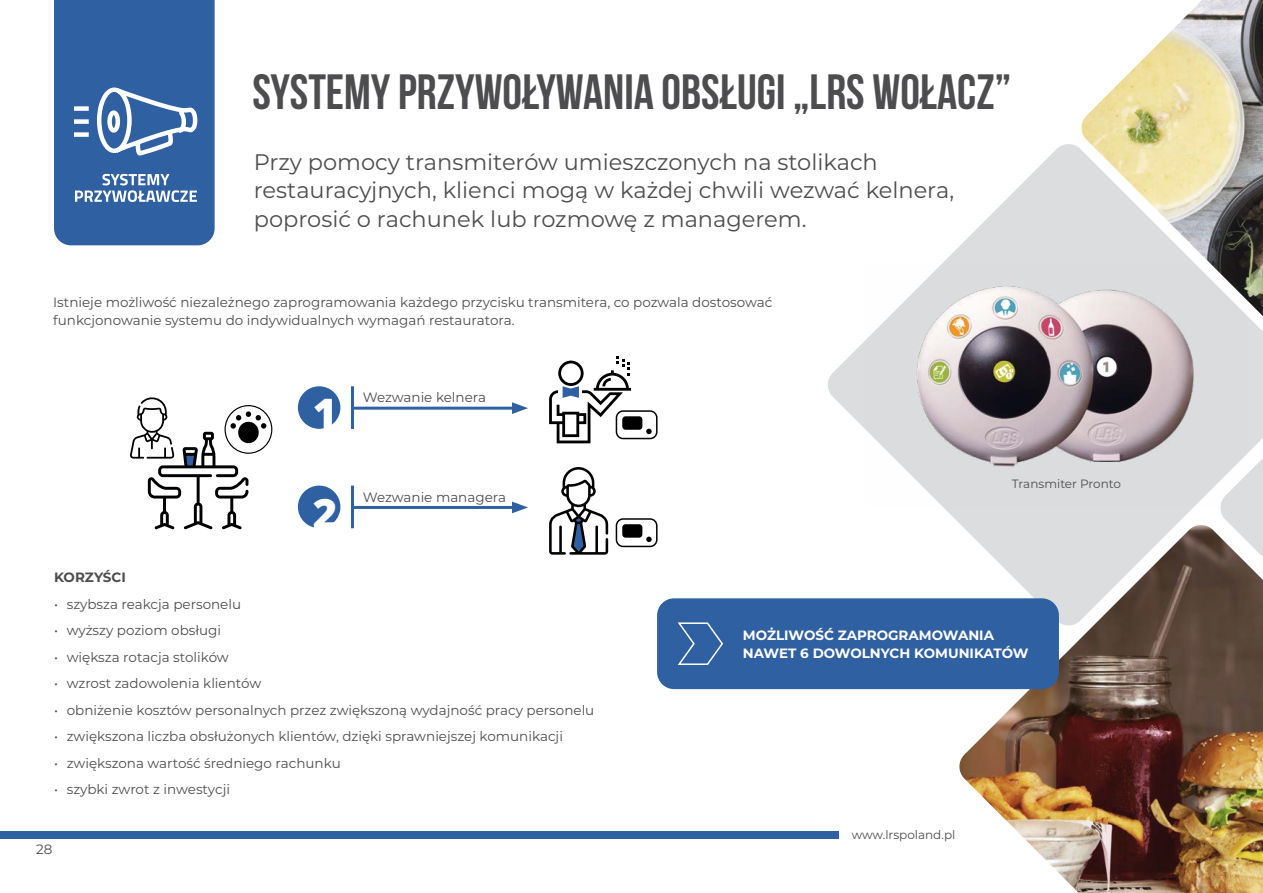
<style>
.page{position:relative;width:1263px;height:893px;background:#fff}
.page>*{position:absolute;margin:0;border:0;box-sizing:border-box;transform-origin:0 0}
.t1{font:700 49.5px "Bebas Neue";color:#4d4d4f}
.t2{font:800 42px "Open Sans";color:#fff}
.t3{font:22.5px/28.5px "Montserrat";color:#4d4d4f}
.t4{font:13.5px/18px "Montserrat";color:#4d4d4f}
.t5{font:700 13.5px/18px "Montserrat";color:#fff}
.t6{font:700 13.5px "Montserrat";color:#4d4d4f}
.t7{font:12px "Montserrat";color:#4d4d4f}
</style>
<div class="page">
<img style="left:958px;top:627px;width:305px;height:266px">
<svg style="left:828px;top:144px;width:391px;height:483px"></svg>
<img style="left:866px;top:265px;width:353px;height:241px">
<div style="left:616px;top:410px;width:41px;height:29px;border:2px solid #000;border-radius:7px"></div>
<div style="left:622px;top:416px;width:20px;height:14px;background:#000;border-radius:3px"></div>
<svg style="left:646px;top:429px;width:6px;height:5px"></svg>
<div style="left:616px;top:518px;width:41px;height:29px;border:2px solid #000;border-radius:7px"></div>
<div style="left:622px;top:524px;width:20px;height:14px;background:#000;border-radius:3px"></div>
<svg style="left:646px;top:537px;width:6px;height:5px"></svg>
<svg style="left:549px;top:356px;width:82px;height:87px"></svg>
<svg style="left:549px;top:467px;width:59px;height:88px"></svg>
<svg style="left:130px;top:397px;width:136px;height:132px"></svg>
<div style="left:298px;top:386px;width:42px;height:43px;background:#2f60a1;border-radius:50%"></div>
<div style="left:298px;top:486px;width:42px;height:42px;background:#2f60a1;border-radius:50%"></div>
<hr style="left:351px;top:386px;width:3px;height:43px;background:#2f60a1">
<hr style="left:351px;top:486px;width:3px;height:42px;background:#2f60a1">
<hr style="left:354px;top:407px;width:164px;height:3px;background:#2f60a1">
<svg style="left:512px;top:402px;width:16px;height:12px"></svg>
<hr style="left:354px;top:506px;width:164px;height:3px;background:#2f60a1">
<svg style="left:512px;top:502px;width:16px;height:11px"></svg>
<div style="left:657px;top:598px;width:402px;height:91px;background:#2f60a1;border-radius:17px"></div>
<svg style="left:677px;top:622px;width:46px;height:43px"></svg>
<div style="left:0;top:832px;width:838px;height:7px;background:#2f60a1"></div>
<svg style="left:54px;top:0;width:161px;height:245px;background:#406da8"></svg>
<img style="left:1080px;top:0;width:183px;height:318px">
<svg style="left:1219px;top:265px;width:44px;height:485px;background:#a89f98"></svg>
<h1 class="t1" style="left:252px;top:64px;width:760px">SYSTEMY PRZYWOŁYWANIA OBSŁUGI „LRS WOŁACZ”</h1>
<h3 class="t3" style="left:254px;top:147px;width:702px">Przy pomocy transmiterów umieszczonych na stolikach restauracyjnych, klienci mogą w każdej chwili wezwać kelnera, poprosić o rachunek lub rozmowę z managerem.</h3>
<p class="t4" style="left:53px;top:293px;width:720px">Istnieje możliwość niezależnego zaprogramowania każdego przycisku transmitera, co pozwala dostosować funkcjonowanie systemu do indywidualnych wymagań restauratora.</p>
<h2 class="t2" style="left:313px;top:382px;width:26px">1</h2>
<h2 class="t2" style="left:313px;top:481px;width:26px">2</h2>
<p class="t4" style="left:363px;top:388px;width:125px">Wezwanie kelnera</p>
<p class="t4" style="left:363px;top:487px;width:145px">Wezwanie managera</p>
<p class="t6" style="left:54px;top:568px;width:73px">KORZYŚCI</p>
<p class="t4" style="left:54px;top:595px;width:189px">• szybsza reakcja personelu</p>
<p class="t4" style="left:54px;top:621px;width:169px">• wyższy poziom obsługi</p>
<p class="t4" style="left:54px;top:648px;width:176px">• większa rotacja stolików</p>
<p class="t4" style="left:54px;top:674px;width:209px">• wzrost zadowolenia klientów</p>
<p class="t4" style="left:54px;top:701px;width:542px">• obniżenie kosztów personalnych przez zwiększoną wydajność pracy personelu</p>
<p class="t4" style="left:54px;top:727px;width:510px">• zwiększona liczba obsłużonych klientów, dzięki sprawniejszej komunikacji</p>
<p class="t4" style="left:54px;top:754px;width:288px">• zwiększona wartość średniego rachunku</p>
<p class="t4" style="left:54px;top:780px;width:177px">• szybki zwrot z inwestycji</p>
<p class="t4" style="left:36px;top:840px;width:18px">28</p>
<p class="t7" style="left:1012px;top:475px;width:111px">Transmiter Pronto</p>
<p class="t5" style="left:743px;top:625px;width:287px">MOŻLIWOŚĆ ZAPROGRAMOWANIA<br>NAWET 6 DOWOLNYCH KOMUNIKATÓW</p>
<p class="t7" style="left:852px;top:827px;width:105px">www.lrspoland.pl</p>
</div>
